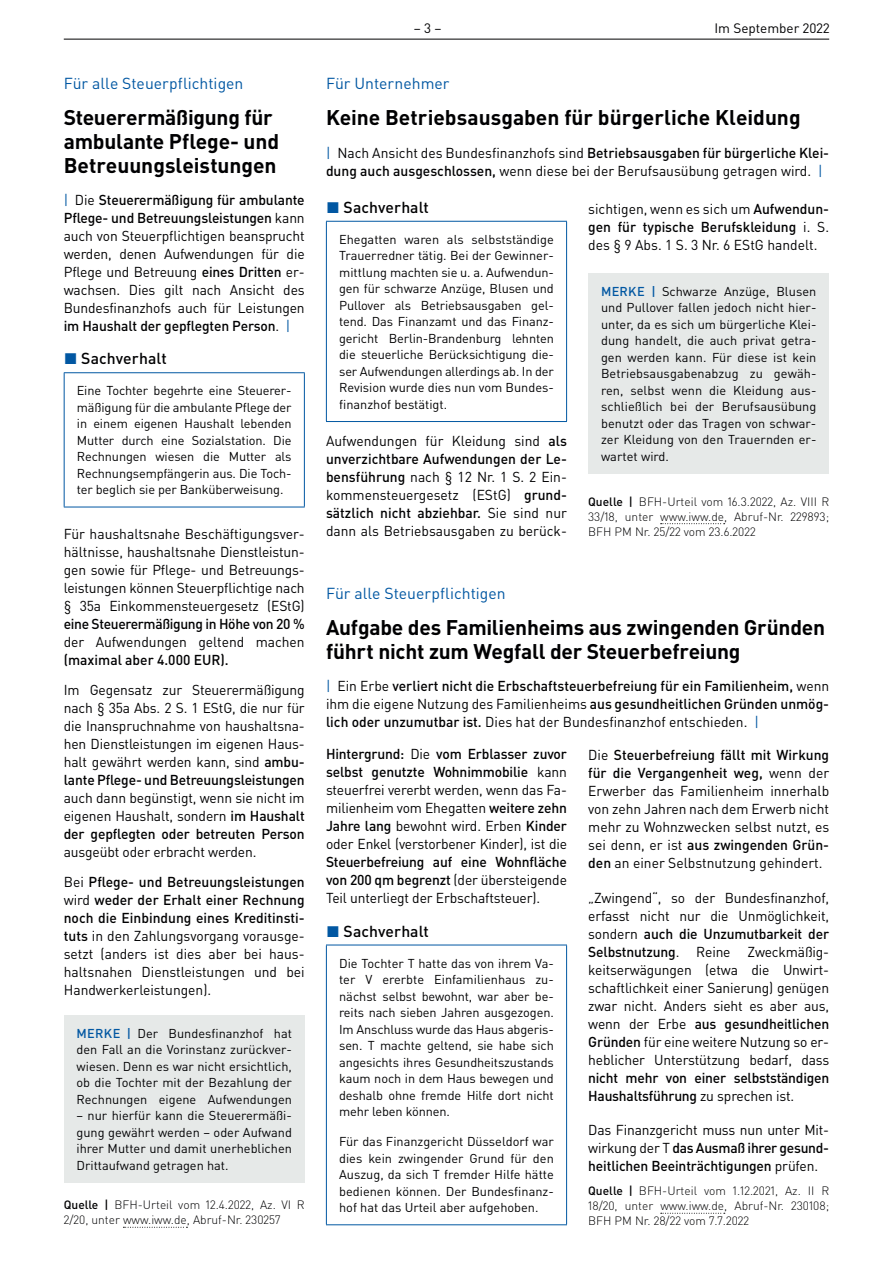
<style>
.page{position:relative;width:893px;height:1263px;background:#fff}
.page>*{position:absolute;margin:0;border:0;box-sizing:border-box;transform-origin:0 0}
.t1{font:700 21px/24px "DIN Pro";letter-spacing:-.01em;color:#000002}
.t2{font:15.75px "DIN Pro";color:#0157a2}
.t3{font:500 15.75px "DIN Pro";letter-spacing:.005em;color:#000002}
.t4{font:14.25px/18px "DIN Pro";letter-spacing:-.01em;color:#000002;text-align:justify}
.t5{font:500 14.25px/18px "DIN Pro";letter-spacing:-.015em;color:#000002;text-align:justify}
.t6{font:13.5px "DIN Pro";color:#000002}
.t7{font:12.75px/16.5px "DIN Pro";color:#000002;text-align:justify}
.t8{font:300 12px/15px "DIN Pro";color:#000002;text-align:justify}
.s1{color:#0157a2}
.s2{font-weight:500}
.s3{font-weight:500;color:#0157a2}
.s4{font-weight:400;color:#0157a2}
.s5{font-weight:400}
</style>
<div class="page">
<hr style="left:64px;top:39px;width:765px;height:1px;background:#000002">
<hr style="left:326px;top:221px;width:241px;height:1px;background:#0157a2">
<hr style="left:326px;top:222px;width:1px;height:199px;background:#0157a2">
<hr style="left:566px;top:222px;width:1px;height:199px;background:#0157a2">
<hr style="left:326px;top:421px;width:241px;height:1px;background:#0157a2">
<svg style="left:661px;top:523px;width:64px;height:1px"></svg>
<div style="left:588px;top:273px;width:241px;height:201px;background:#e6e9e8"></div>
<hr style="left:326px;top:945px;width:241px;height:1px;background:#0157a2">
<hr style="left:326px;top:945px;width:1px;height:279px;background:#0157a2">
<hr style="left:566px;top:945px;width:1px;height:279px;background:#0157a2">
<hr style="left:326px;top:1224px;width:241px;height:1px;background:#0157a2">
<svg style="left:661px;top:1213px;width:64px;height:1px"></svg>
<svg style="left:123px;top:1227px;width:64px;height:1px"></svg>
<hr style="left:64px;top:372px;width:241px;height:1px;background:#0157a2">
<hr style="left:64px;top:373px;width:1px;height:134px;background:#0157a2">
<hr style="left:304px;top:373px;width:1px;height:134px;background:#0157a2">
<hr style="left:64px;top:507px;width:241px;height:1px;background:#0157a2">
<div style="left:64px;top:1015px;width:241px;height:168px;background:#e6e9e8"></div>
<p class="t2" style="left:64px;top:73px;width:181px">Für alle Steuerpflichtigen</p>
<h1 class="t1" style="left:64px;top:105px;width:217px">Steuerermäßigung für ambulante Pflege- und<br>Betreuungsleistungen</h1>
<p class="t4" style="left:64px;top:190px;width:242px"><span class="s1">|</span> Die <span class="s2">Steuerermäßigung für ambulante Pflege- und Betreuungsleistungen</span> kann auch von Steuerpflichtigen beansprucht werden, denen Aufwendungen für die Pflege und Betreuung <span class="s2">eines Dritten</span> er&shy;wachsen. Dies gilt nach Ansicht des Bundesfinanzhofs auch für Leistungen <span class="s2">im Haushalt der gepflegten Person</span>. <span class="s1">|</span></p>
<p class="t3" style="left:64px;top:348px;width:104px"><span class="s1">◼</span> Sachverhalt</p>
<p class="t7" style="left:77px;top:382px;width:216px">Eine Tochter begehrte eine Steuerer&shy;mäßigung für die ambulante Pflege der in einem eigenen Haushalt lebenden Mutter durch eine Sozialstation. Die Rechnungen wiesen die Mutter als Rechnungsempfängerin aus. Die Toch&shy;ter beglich sie per Banküberweisung.</p>
<p class="t4" style="left:64px;top:524px;width:242px">Für haushaltsnahe Beschäftigungsver&shy;hältnisse, haushaltsnahe Dienstleistun&shy;gen sowie für Pflege- und Betreuungs&shy;leistungen können Steuerpflichtige nach § 35a Einkommensteuergesetz (EStG)</p>
<p class="t5" style="left:64px;top:614px;width:242px">eine Steuerermäßigung in Höhe von 20 %</p>
<p class="t4" style="left:64px;top:632px;width:242px">der Aufwendungen geltend machen</p>
<p class="t5" style="left:64px;top:650px;width:166px">(maximal aber 4.000 EUR).</p>
<p class="t4" style="left:64px;top:680px;width:242px">Im Gegensatz zur Steuerermäßigung nach § 35a Abs. 2 S. 1 EStG, die nur für die Inanspruchnahme von haushaltsna&shy;hen Dienstleistungen im eigenen Haus&shy;halt gewährt werden kann, sind <span class="s2">ambu&shy;lante Pflege- und Betreuungsleistungen</span></p>
<p class="t4" style="left:64px;top:788px;width:242px">auch dann begünstigt, wenn sie nicht im eigenen Haushalt, sondern <span class="s2">im Haushalt der gepflegten oder betreuten Person</span></p>
<p class="t4" style="left:64px;top:836px;width:242px;line-height:30px">ausgeübt oder erbracht werden.<br>Bei <span class="s2">Pflege- und Betreuungsleistungen</span></p>
<p class="t4" style="left:64px;top:890px;width:242px">wird <span class="s2">weder der Erhalt einer Rechnung noch die Einbindung eines Kreditinsti&shy;tuts</span> in den Zahlungsvorgang vorausge&shy;setzt (anders ist dies aber bei haus&shy;haltsnahen Dienstleistungen und bei Handwerkerleistungen).</p>
<p class="t7" style="left:77px;top:1024px;width:217px"><span class="s3">MERKE |</span> Der Bundesfinanzhof hat den Fall an die Vorinstanz zurückver&shy;wiesen. Denn es war nicht ersichtlich, ob die Tochter mit der Bezahlung der Rechnungen eigene Aufwendungen</p>
<p class="t7" style="left:77px;top:1107px;width:217px">– nur hierfür kann die Steuerermäßi&shy;gung gewährt werden – oder Aufwand ihrer Mutter und damit unerheblichen Drittaufwand getragen hat.</p>
<p class="t8" style="left:64px;top:1197px;width:242px"><span class="s2">Quelle |</span> BFH-Urteil vom 12.4.2022, Az. VI R<br>2/20, unter www.iww.de, Abruf-Nr. 230257</p>
<p class="t6" style="left:414px;top:19px;width:29px">– 3 –</p>
<p class="t6" style="left:714px;top:19px;width:117px">Im September 2022</p>
<p class="t2" style="left:326px;top:73px;width:125px">Für Unternehmer</p>
<h1 class="t1" style="left:326px;top:105px;width:476px">Keine Betriebsausgaben für bürgerliche Kleidung</h1>
<p class="t4" style="left:326px;top:144px;width:505px"><span class="s1">|</span> Nach Ansicht des Bundesfinanzhofs sind <span class="s2">Betriebsausgaben für bürgerliche Klei&shy;dung auch ausgeschlossen,</span> wenn diese bei der Berufsausübung getragen wird. <span class="s1">|</span></p>
<p class="t3" style="left:326px;top:196px;width:104px"><span class="s1">◼</span> Sachverhalt</p>
<p class="t7" style="left:339px;top:230px;width:216px">Ehegatten waren als selbstständige Trauerredner tätig. Bei der Gewinner&shy;mittlung machten sie u. a. Aufwendun&shy;gen für schwarze Anzüge, Blusen und Pullover als Betriebsausgaben gel&shy;tend. Das Finanzamt und das Finanz&shy;gericht Berlin-Brandenburg lehnten die steuerliche Berücksichtigung die&shy;ser Aufwendungen allerdings ab. In der Revision wurde dies nun vom Bundes&shy;finanzhof bestätigt.</p>
<p class="t4" style="left:326px;top:431px;width:242px">Aufwendungen für Kleidung sind <span class="s2">als unverzichtbare Aufwendungen der Le&shy;bensführung</span> nach § 12 Nr. 1 S. 2 Ein&shy;kommensteuergesetz (EStG) <span class="s2">grund&shy;sätzlich nicht abziehbar.</span> Sie sind nur dann als Betriebsausgaben zu berück-</p>
<p class="t4" style="left:588px;top:199px;width:242px">sichtigen, wenn es sich um <span class="s2">Aufwendun&shy;gen für typische Berufskleidung</span> i. S. des § 9 Abs. 1 S. 3 Nr. 6 EStG handelt.</p>
<p class="t7" style="left:601px;top:283px;width:217px"><span class="s3">MERKE |</span> Schwarze Anzüge, Blusen und Pullover fallen jedoch nicht hier&shy;unter, da es sich um bürgerliche Klei&shy;dung handelt, die auch privat getra&shy;gen werden kann. Für diese ist kein Betriebsausgabenabzug zu gewäh&shy;ren, selbst wenn die Kleidung aus&shy;schließlich bei der Berufsausübung benutzt oder das Tragen von schwar&shy;zer Kleidung von den Trauernden er&shy;wartet wird.</p>
<p class="t8" style="left:588px;top:493px;width:242px"><span class="s2">Quelle |</span> BFH-Urteil vom 16.3.2022, Az. VIII R 33/18, unter www.iww.de, Abruf-Nr. 229893; BFH PM Nr. 25/22 vom 23.6.2022</p>
<p class="t2" style="left:326px;top:583px;width:181px">Für alle Steuerpflichtigen</p>
<h1 class="t1" style="left:326px;top:615px;width:501px">Aufgabe des Familienheims aus zwingenden Gründen führt nicht zum Wegfall der Steuerbefreiung</h1>
<p class="t5" style="left:326px;top:676px;width:505px"><span class="s4">|</span> <span class="s5">Ein Erbe</span> verliert nicht die Erbschaftsteuerbefreiung für ein Familienheim, <span class="s5">wenn ihm die eigene Nutzung des Familienheims</span> aus gesundheitlichen Gründen unmög&shy;lich oder unzumutbar ist. <span class="s5">Dies hat der Bundesfinanzhof entschieden.</span> <span class="s4">|</span></p>
<p class="t4" style="left:326px;top:744px;width:242px"><span class="s2">Hintergrund:</span> Die <span class="s2">vom Erblasser zuvor selbst genutzte Wohnimmobilie</span> kann steuerfrei vererbt werden, wenn das Fa&shy;milienheim vom Ehegatten <span class="s2">weitere zehn Jahre lang</span> bewohnt wird. Erben <span class="s2">Kinder </span>oder Enkel (verstorbener Kinder), ist die</p>
<p class="t4" style="left:326px;top:852px;width:242px"><span class="s2">Steuerbefreiung auf eine Wohnfläche von 200 qm begrenzt</span> (der übersteigende Teil unterliegt der Erbschaftsteuer).</p>
<p class="t3" style="left:326px;top:920px;width:104px"><span class="s1">◼</span> Sachverhalt</p>
<p class="t7" style="left:339px;top:954px;width:216px">Die Tochter T hatte das von ihrem Va&shy;ter V ererbte Einfamilienhaus zu&shy;nächst selbst bewohnt, war aber be&shy;reits nach sieben Jahren ausgezogen.<br>Im Anschluss wurde das Haus abgeris&shy;sen. T machte geltend, sie habe sich angesichts ihres Gesundheitszustands kaum noch in dem Haus bewegen und deshalb ohne fremde Hilfe dort nicht mehr leben können.</p>
<p class="t7" style="left:339px;top:1133px;width:216px">Für das Finanzgericht Düsseldorf war dies kein zwingender Grund für den Auszug, da sich T fremder Hilfe hätte bedienen können. Der Bundesfinanz&shy;hof hat das Urteil aber aufgehoben.</p>
<p class="t4" style="left:588px;top:745px;width:242px">Die <span class="s2">Steuerbefreiung fällt mit Wirkung für die Vergangenheit weg,</span> wenn der Erwerber das Familienheim innerhalb von zehn Jahren nach dem Erwerb nicht mehr zu Wohnzwecken selbst nutzt, es sei denn, er ist <span class="s2">aus zwingenden Grün&shy;den</span> an einer Selbstnutzung gehindert.</p>
<p class="t4" style="left:588px;top:888px;width:242px">„Zwingend“, so der Bundesfinanzhof, erfasst nicht nur die Unmöglichkeit, sondern <span class="s2">auch die Unzumutbarkeit der Selbstnutzung</span>. Reine Zweckmäßig&shy;keitserwägungen (etwa die Unwirt&shy;schaftlichkeit einer Sanierung) genügen zwar nicht. Anders sieht es aber aus, wenn der Erbe <span class="s2">aus gesundheitlichen Gründen</span> für eine weitere Nutzung so er&shy;heblicher Unterstützung bedarf, dass</p>
<p class="t5" style="left:588px;top:1068px;width:242px">nicht mehr von einer selbstständigen<br>Haushaltsführung <span class="s5">zu sprechen ist.</span></p>
<p class="t4" style="left:588px;top:1120px;width:242px">Das Finanzgericht muss nun unter Mit&shy;wirkung der T <span class="s2">das Ausmaß ihrer gesund&shy;heitlichen Beeinträchtigungen</span> prüfen.</p>
<p class="t8" style="left:588px;top:1183px;width:242px"><span class="s2">Quelle |</span> BFH-Urteil vom 1.12.2021, Az. II R 18/20, unter www.iww.de, Abruf-Nr. 230108; BFH PM Nr. 28/22 vom 7.7.2022</p>
</div>
